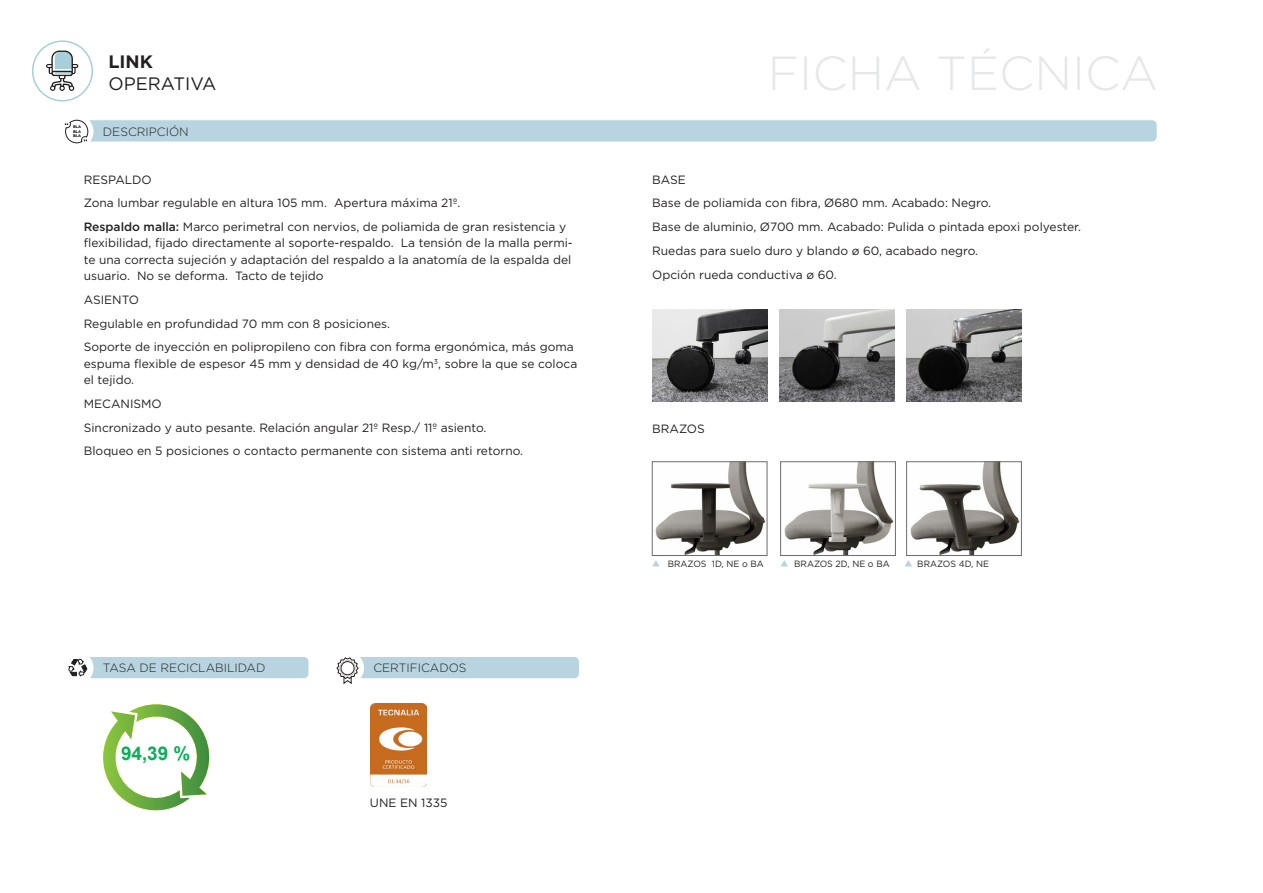
<style>
.page{position:relative;width:1263px;height:893px;background:#fff}
.page>*{position:absolute;margin:0;border:0;box-sizing:border-box;transform-origin:0 0}
.t1{font:300 47.85px "Gotham";color:#e6e7e9}
.t2{font:700 18.9px "Arial";color:#0bae5a}
.t3{font:18px "Gotham";color:#231f20}
.t4{font:700 18px "Gotham";color:#231f20}
.Descripcion{font:12px/16.2px "Gotham";color:#231f20}
.Descripcion-2{font:300 12px "Gotham";color:#231f20}
.t5{font:9px "Gotham";color:#231f20}
.t6{font:700 3.9px/4.7px "Gotham";color:#000;text-align:justify}
.s1{font-weight:500}
</style>
<div class="page">
<svg style="left:32px;top:40px;width:61px;height:62px"></svg>
<svg style="left:103px;top:704px;width:107px;height:107px"></svg>
<img style="left:370px;top:703px;width:56px;height:83px">
<div style="left:72px;top:120px;width:1085px;height:21px;background:#b7d4e0;border-radius:5px"></div>
<div style="left:60px;top:115px;width:34px;height:34px;background:#fff;border-radius:50%"></div>
<svg style="left:65px;top:119px;width:24px;height:25px"></svg>
<div style="left:73px;top:657px;width:235px;height:21px;background:#b7d4e0;border-radius:5px"></div>
<div style="left:60px;top:651px;width:34px;height:34px;background:#fff;border-radius:50%"></div>
<div style="left:344px;top:657px;width:235px;height:21px;background:#b7d4e0;border-radius:5px"></div>
<div style="left:330px;top:651px;width:34px;height:34px;background:#fff;border-radius:50%"></div>
<svg style="left:336px;top:657px;width:23px;height:27px"></svg>
<svg style="left:652px;top:560px;width:7px;height:6px"></svg>
<svg style="left:905px;top:560px;width:7px;height:6px"></svg>
<svg style="left:781px;top:560px;width:7px;height:6px"></svg>
<img style="left:907px;top:309px;width:114px;height:92px">
<img style="left:652px;top:309px;width:115px;height:92px">
<img style="left:655px;top:463px;width:110px;height:91px">
<div style="left:652px;top:461px;width:115px;height:95px;border:1px solid #6c6d70"></div>
<img style="left:910px;top:463px;width:110px;height:91px">
<div style="left:906px;top:461px;width:116px;height:95px;border:1px solid #6c6d70"></div>
<img style="left:784px;top:463px;width:110px;height:91px">
<div style="left:780px;top:461px;width:116px;height:95px;border:1px solid #6c6d70"></div>
<img style="left:779px;top:309px;width:115px;height:92px">
<svg style="left:68px;top:659px;width:20px;height:18px"></svg>
<p class="t4" style="left:108px;top:50px;width:46px">LINK</p>
<p class="t3" style="left:108px;top:72px;width:109px">OPERATIVA</p>
<p class="t6" style="left:73px;top:124px;width:10px">BLA BLA BLA</p>
<p class="Descripcion-2" style="left:103px;top:124px;width:87px">DESCRIPCIÓN</p>
<p class="Descripcion" style="left:84px;top:171px;width:70px">RESPALDO</p>
<p class="Descripcion" style="left:84px;top:195px;width:378px">Zona lumbar regulable en altura 105 mm. Apertura máxima 21º.</p>
<p class="Descripcion" style="left:84px;top:219px;width:491px"><span class="s1">Respaldo malla:</span> Marco perimetral con nervios, de poliamida de gran resistencia y flexibilidad, fijado directamente al soporte-respaldo. La tensión de la malla permi&shy;te una correcta sujeción y adaptación del respaldo a la anatomía de la espalda del usuario. No se deforma. Tacto de tejido</p>
<p class="Descripcion" style="left:84px;top:291px;width:57px">ASIENTO</p>
<p class="Descripcion" style="left:84px;top:315px;width:308px">Regulable en profundidad 70 mm con 8 posiciones.</p>
<p class="Descripcion" style="left:84px;top:339px;width:495px">Soporte de inyección en polipropileno con fibra con forma ergonómica, más goma espuma flexible de espesor 45 mm y densidad de 40 kg/m<sup>3</sup>, sobre la que se coloca el tejido.</p>
<p class="Descripcion" style="left:84px;top:395px;width:80px">MECANISMO</p>
<p class="Descripcion" style="left:84px;top:419px;width:404px">Sincronizado y auto pesante. Relación angular 21º Resp./ 11º asiento.</p>
<p class="Descripcion" style="left:84px;top:443px;width:441px">Bloqueo en 5 posiciones o contacto permanente con sistema anti retorno.</p>
<p class="Descripcion-2" style="left:103px;top:660px;width:164px">TASA DE RECICLABILIDAD</p>
<p class="Descripcion-2" style="left:373px;top:660px;width:95px">CERTIFICADOS</p>
<p class="t2" style="left:121px;top:740px;width:71px">94,39 %</p>
<p class="Descripcion" style="left:370px;top:794px;width:79px">UNE EN 1335</p>
<h1 class="t1" style="left:768px;top:43px;width:392px">FICHA TÉCNICA</h1>
<p class="Descripcion" style="left:652px;top:171px;width:35px">BASE</p>
<p class="Descripcion" style="left:652px;top:195px;width:340px">Base de poliamida con fibra, Ø680 mm. Acabado: Negro.</p>
<p class="Descripcion" style="left:652px;top:219px;width:430px">Base de aluminio, Ø700 mm. Acabado: Pulida o pintada epoxi polyester.</p>
<p class="Descripcion" style="left:652px;top:242px;width:327px">Ruedas para suelo duro y blando ø 60, acabado negro.</p>
<p class="Descripcion" style="left:652px;top:266px;width:186px">Opción rueda conductiva ø 60.</p>
<p class="Descripcion" style="left:652px;top:420px;width:54px">BRAZOS</p>
<p class="t5" style="left:668px;top:558px;width:98px">BRAZOS 1D, NE o BA</p>
<p class="t5" style="left:794px;top:558px;width:97px">BRAZOS 2D, NE o BA</p>
<p class="t5" style="left:917px;top:558px;width:73px">BRAZOS 4D, NE</p>
</div>
